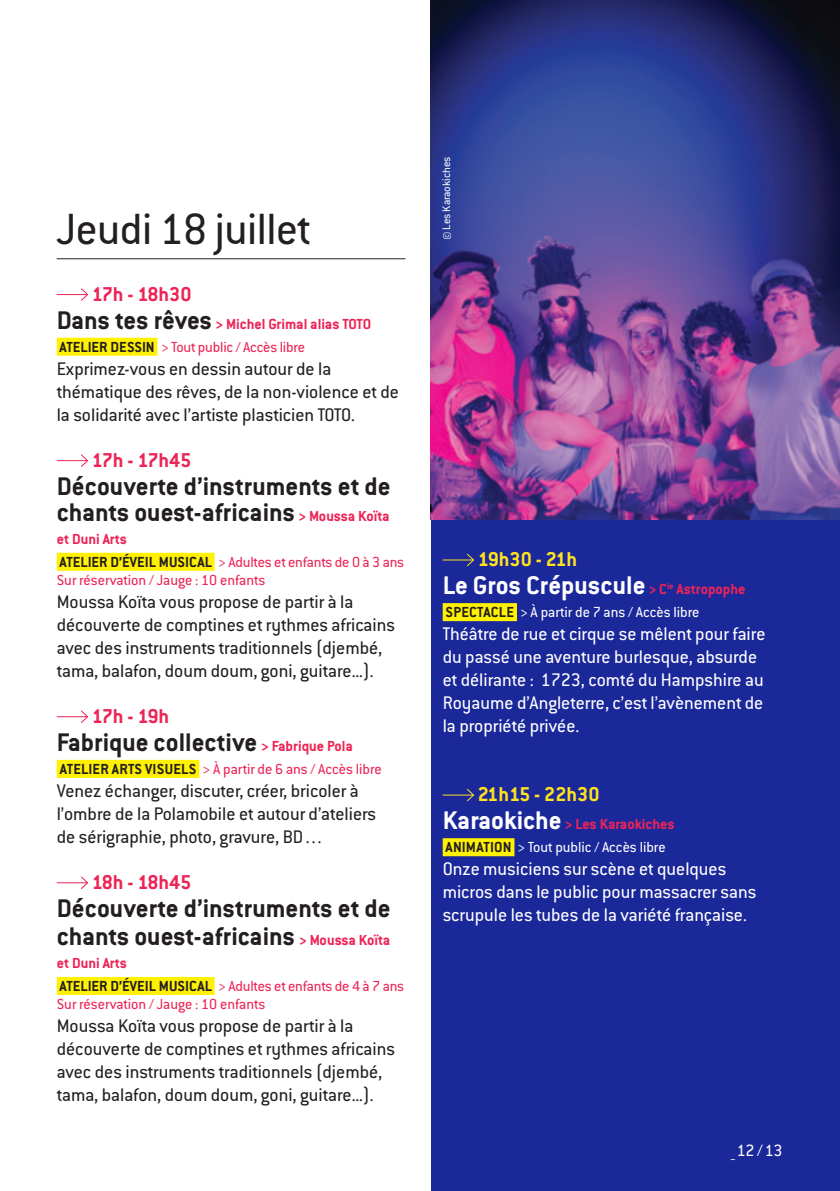
<style>
.page{position:relative;width:840px;height:1191px;background:#fff}
.page>*{position:absolute;margin:0;border:0;box-sizing:border-box;transform-origin:0 0}
.Date{font:48px "Conduit ITC";letter-spacing:-.01em;color:#231f20}
.t1{font:700 28px/26px "Conduit ITC";color:#231f20}
.t2{font:700 28px "Conduit ITC";color:#fff}
.t3{font:700 22px "Conduit ITC";color:#ed2456}
.t4{font:700 22px "Conduit ITC";color:#ffe21e}
.t5{font:20px/23px "Conduit ITC";color:#231f20}
.t6{font:20px/23px "Conduit ITC";color:#fff}
.t7{font:18px "Conduit ITC";color:#fff}
.t8{font:16px/18px "Conduit ITC";color:#ed2456}
.t9{font:700 16px "Conduit ITC";color:#ed2456}
.t10{font:16px "Conduit ITC";color:#fff}
.t11{font:12px "Conduit ITC";color:#fff}
.s1{font-size:28px;color:#231f20}
.s2{font-weight:700;color:#231f20}
.s3{font-size:16px;color:#ed2456}
.s4{font-size:28px;color:#fff}
</style>
<div class="page">
<div style="left:765px;top:518px;width:74px;height:673px;background:#1b289a"></div>
<hr style="left:57px;top:258px;width:348px;height:1px;background:#231f20">
<div style="left:57px;top:338px;width:100px;height:18px;background:#fff101"></div>
<div style="left:57px;top:553px;width:157px;height:18px;background:#fff101"></div>
<div style="left:57px;top:760px;width:142px;height:18px;background:#fff101"></div>
<div style="left:57px;top:977px;width:157px;height:18px;background:#fff101"></div>
<hr style="left:57px;top:294px;width:31px;height:1px;background:#ed2456">
<svg style="left:80px;top:288px;width:8px;height:13px"></svg>
<hr style="left:57px;top:460px;width:31px;height:1px;background:#ed2456">
<svg style="left:80px;top:454px;width:8px;height:13px"></svg>
<hr style="left:57px;top:716px;width:31px;height:1px;background:#ed2456">
<svg style="left:80px;top:710px;width:8px;height:13px"></svg>
<hr style="left:57px;top:882px;width:31px;height:1px;background:#ed2456">
<svg style="left:80px;top:876px;width:8px;height:13px"></svg>
<div style="left:431px;top:518px;width:351px;height:673px;background:#1b289a"></div>
<div style="left:442px;top:603px;width:74px;height:18px;background:#fff101"></div>
<div style="left:442px;top:838px;width:72px;height:18px;background:#fff101"></div>
<hr style="left:442px;top:559px;width:31px;height:1px;background:#ffe21e">
<svg style="left:466px;top:553px;width:8px;height:13px"></svg>
<hr style="left:442px;top:794px;width:31px;height:1px;background:#ffe21e">
<svg style="left:466px;top:788px;width:8px;height:13px"></svg>
<img style="left:430px;top:0;width:409px;height:519px">
<p class="Date" style="left:57px;top:200px;width:255px">Jeudi 18 juillet</p>
<p class="t3" style="left:92px;top:280px;width:101px">17h - 18h30</p>
<p class="t9" style="left:57px;top:314px;width:316px"><span class="s1">Dans tes rêves</span> &gt; Michel Grimal alias TOTO</p>
<p class="t8" style="left:59px;top:337px;width:247px"><span class="s2">ATELIER DESSIN</span> &gt; Tout public / Accès libre</p>
<p class="t5" style="left:57px;top:356px;width:343px">Exprimez-vous en dessin autour de la thématique des rêves, de la non-violence et de la solidarité avec l’artiste plasticien TOTO.</p>
<p class="t3" style="left:92px;top:446px;width:101px">17h - 17h45</p>
<p class="t1" style="left:57px;top:472px;width:335px">Découverte d’instruments et de chants ouest-africains <span class="s3">&gt; Moussa Koïta</span></p>
<p class="t9" style="left:57px;top:529px;width:72px">et Duni Arts</p>
<p class="t8" style="left:57px;top:552px;width:348px"><span class="s2">ATELIER D’ÉVEIL MUSICAL</span> &gt; Adultes et enfants de 0 à 3 ans<br>Sur réservation / Jauge : 10 enfants</p>
<p class="t5" style="left:57px;top:589px;width:339px">Moussa Koïta vous propose de partir à la découverte de comptines et rythmes africains avec des instruments traditionnels (djembé, tama, balafon, doum doum, goni, guitare...).</p>
<p class="t3" style="left:92px;top:702px;width:79px">17h - 19h</p>
<p class="t1" style="left:57px;top:728px;width:297px">Fabrique collective <span class="s3">&gt; Fabrique Pola</span></p>
<p class="t8" style="left:60px;top:759px;width:323px"><span class="s2">ATELIER ARTS VISUELS</span> &gt; À partir de 6 ans / Accès libre</p>
<p class="t5" style="left:57px;top:778px;width:321px">Venez échanger, discuter, créer, bricoler à l’ombre de la Polamobile et autour d’ateliers de sérigraphie, photo, gravure, BD…</p>
<p class="t3" style="left:92px;top:868px;width:101px">18h - 18h45</p>
<p class="t1" style="left:57px;top:893px;width:335px;line-height:28px">Découverte d’instruments et de chants ouest-africains <span class="s3">&gt; Moussa Koïta</span></p>
<p class="t9" style="left:57px;top:953px;width:72px">et Duni Arts</p>
<p class="t8" style="left:57px;top:976px;width:348px"><span class="s2">ATELIER D’ÉVEIL MUSICAL</span> &gt; Adultes et enfants de 4 à 7 ans<br>Sur réservation / Jauge : 10 enfants</p>
<p class="t5" style="left:57px;top:1013px;width:339px">Moussa Koïta vous propose de partir à la découverte de comptines et rythmes africains avec des instruments traditionnels (djembé, tama, balafon, doum doum, goni, guitare...).</p>
<p class="t11" style="left:439px;top:240px;width:85px;rotate:-90deg">© Les Karaokiches</p>
<p class="t4" style="left:477px;top:546px;width:101px">19h30 - 21h</p>
<p class="t2" style="left:442px;top:568px;width:304px">Le Gros Crépuscule <span class="s3">&gt; C</span><sup>ie</sup> <span class="s3">Astropophe</span></p>
<p class="t10" style="left:445px;top:602px;width:255px"><span class="s2">SPECTACLE</span> &gt; À partir de 7 ans / Accès libre</p>
<p class="t6" style="left:442px;top:622px;width:324px">Théâtre de rue et cirque se mêlent pour faire du passé une aventure burlesque, absurde et délirante : 1723, comté du Hampshire au Royaume d’Angleterre, c’est l’avènement de la propriété privée.</p>
<p class="t4" style="left:477px;top:781px;width:123px">21h15 - 22h30</p>
<p class="t9" style="left:442px;top:814px;width:233px"><span class="s4">Karaokiche</span> &gt; Les Karaokiches</p>
<p class="t10" style="left:445px;top:837px;width:221px"><span class="s2">ANIMATION</span> &gt; Tout public / Accès libre</p>
<p class="t6" style="left:442px;top:857px;width:315px">Onze musiciens sur scène et quelques micros dans le public pour massacrer sans scrupule les tubes de la variété française.</p>
<p class="t7" style="left:730px;top:1139px;width:53px">_ 12 / 13</p>
</div>
